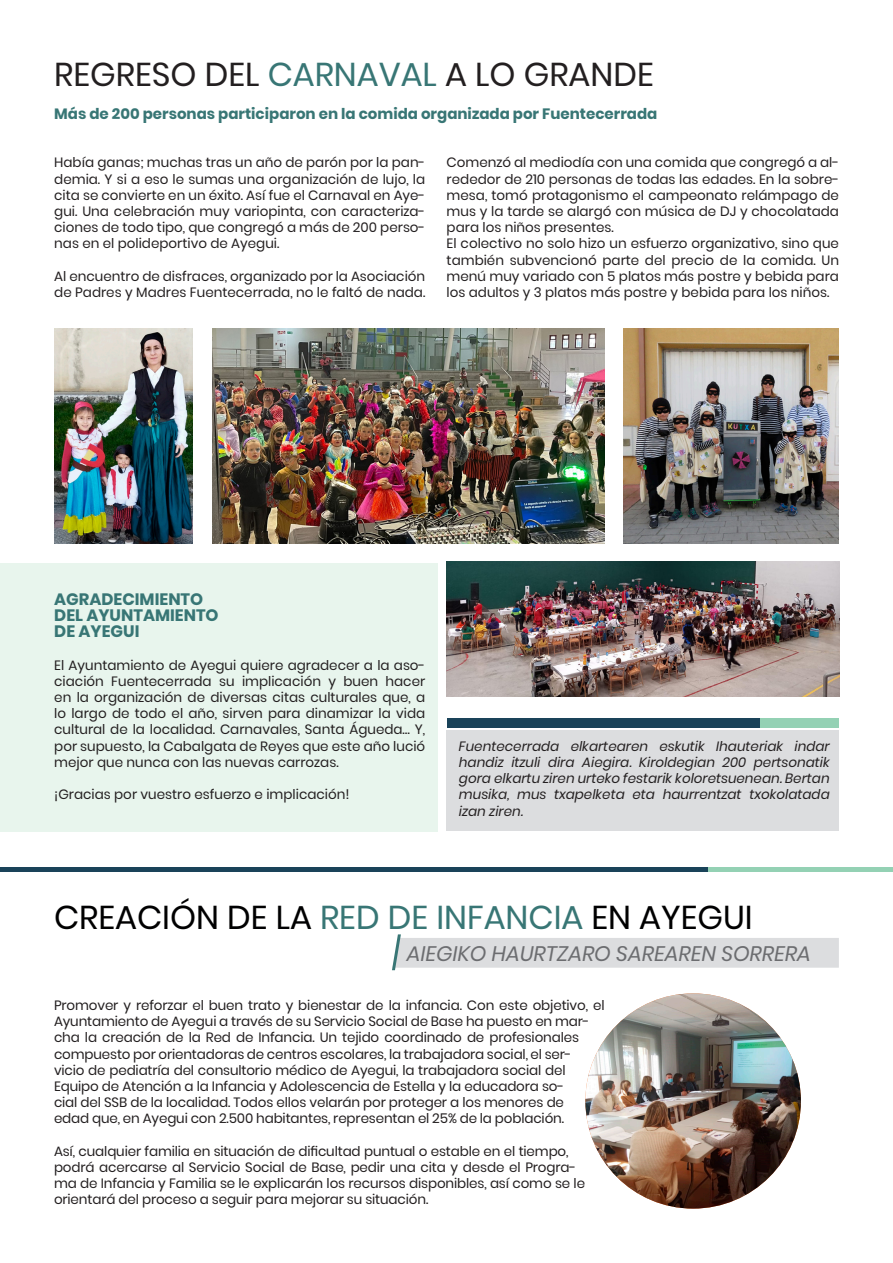
<style>
.page{position:relative;width:893px;height:1263px;background:#fff}
.page>*{position:absolute;margin:0;border:0;box-sizing:border-box;transform-origin:0 0}
.t1{font:33px "Poppins";color:#000001}
.t2{font:33px "Poppins";color:#231f20}
.t3{font:italic 21px "Poppins";color:#6c6d70}
.CUERPO{font:700 16.5px "Poppins";color:#387675}
.CUERPO-2{font:700 15px "Poppins";color:#387675}
.CUERPO-3{font:13.5px/16.2px "Poppins";letter-spacing:-.01em;color:#231f20;text-align:justify}
.CUERPO_euskera{font:italic 13.5px/16.2px "Poppins";color:#231f20;text-align:justify}
.s1{color:#387675}
</style>
<div class="page">
<div style="left:0;top:563px;width:437px;height:269px;background:#e8f5ed"></div>
<div style="left:447px;top:730px;width:392px;height:101px;background:#dcdddf"></div>
<div style="left:447px;top:718px;width:313px;height:9px;background:#1a4359"></div>
<svg style="left:392px;top:934px;width:349px;height:36px"></svg>
<div style="left:446px;top:867px;width:447px;height:5px;background:#94d1b4"></div>
<div style="left:0;top:867px;width:708px;height:5px;background:#1a4359"></div>
<img style="left:585px;top:993px;width:216px;height:215px;border-radius:108px">
<img style="left:212px;top:328px;width:392px;height:216px">
<img style="left:623px;top:329px;width:215px;height:215px">
<img style="left:54px;top:329px;width:139px;height:215px">
<img style="left:447px;top:561px;width:392px;height:136px">
<svg style="left:741px;top:659px;width:99px;height:438px"></svg>
<p class="t2" style="left:54px;top:56px;width:601px">REGRESO DEL <span class="s1">CARNAVAL</span> A LO GRANDE</p>
<p class="CUERPO-2" style="left:54px;top:105px;width:605px">Más de 200 personas participaron en la comida organizada por Fuentecerrada</p>
<p class="CUERPO-3" style="left:54px;top:155px;width:373px">Había ganas; muchas tras un año de parón por la pan&shy;demia. Y si a eso le sumas una organización de lujo, la cita se convierte en un éxito. Así fue el Carnaval en Aye&shy;gui. Una celebración muy variopinta, con caracteriza&shy;ciones de todo tipo, que congregó a más de 200 perso&shy;nas en el polideportivo de Ayegui.</p>
<p class="CUERPO-3" style="left:54px;top:268px;width:373px">Al encuentro de disfraces, organizado por la Asociación de Padres y Madres Fuentecerrada, no le faltó de nada.</p>
<p class="CUERPO-3" style="left:447px;top:155px;width:394px">Comenzó al mediodía con una comida que congregó a al&shy;rededor de 210 personas de todas las edades. En la sobre&shy;mesa, tomó protagonismo el campeonato relámpago de mus y la tarde se alargó con música de DJ y chocolatada para los niños presentes.</p>
<p class="CUERPO-3" style="left:447px;top:236px;width:394px">El colectivo no solo hizo un esfuerzo organizativo, sino que también subvencionó parte del precio de la comida. Un menú muy variado con 5 platos más postre y bebida para los adultos y 3 platos más postre y bebida para los niños.</p>
<p class="CUERPO" style="left:54px;top:589px;width:150px">AGRADECIMIENTO</p>
<p class="CUERPO" style="left:54px;top:606px;width:166px">DEL AYUNTAMIENTO</p>
<p class="CUERPO" style="left:54px;top:622px;width:87px">DE AYEGUI</p>
<p class="CUERPO-3" style="left:54px;top:657px;width:373px">El Ayuntamiento de Ayegui quiere agradecer a la aso&shy;ciación Fuentecerrada su implicación y buen hacer en la organización de diversas citas culturales que, a lo largo de todo el año, sirven para dinamizar la vida cultural de la localidad. Carnavales, Santa Águeda… Y, por supuesto, la Cabalgata de Reyes que este año lució mejor que nunca con las nuevas carrozas.</p>
<p class="CUERPO-3" style="left:54px;top:786px;width:297px">¡Gracias por vuestro esfuerzo e implicación!</p>
<p class="CUERPO_euskera" style="left:459px;top:738px;width:372px">Fuentecerrada elkartearen eskutik Ihauteriak indar handiz itzuli dira Aiegira. Kiroldegian 200 pertsonatik gora elkartu ziren urteko festarik koloretsuenean. Bertan musika, mus txapelketa eta haurrentzat txokolatada izan ziren.</p>
<p class="t1" style="left:54px;top:898px;width:700px">CREACIÓN DE LA <span class="s1">RED DE INFANCIA</span> EN AYEGUI</p>
<p class="t3" style="left:407px;top:942px;width:406px">AIEGIKO HAURTZARO SAREAREN SORRERA</p>
<p class="CUERPO-3" style="left:54px;top:997px;width:552px;text-align:left">Promover y reforzar el buen trato y bienestar de la infancia. Con este objetivo, el Ayuntamiento de Ayegui a través de su Servicio Social de Base ha puesto en mar&shy;cha la creación de la Red de Infancia. Un tejido coordinado de profesionales compuesto por orientadoras de centros escolares, la trabajadora social, el ser&shy;vicio de pediatría del consultorio médico de Ayegui, la trabajadora social del Equipo de Atención a la Infancia y Adolescencia de Estella y la educadora so-<br>cial del SSB de la localidad. Todos ellos velarán por proteger a los menores de<br>edad que, en Ayegui con 2.500 habitantes, representan el 25% de la población.</p>
<p class="CUERPO-3" style="left:54px;top:1143px;width:533px;text-align:left">Así, cualquier familia en situación de dificultad puntual o estable en el tiempo, podrá acercarse al Servicio Social de Base, pedir una cita y desde el Progra&shy;ma de Infancia y Familia se le explicarán los recursos disponibles, así como se le orientará del proceso a seguir para mejorar su situación.</p>
</div>
